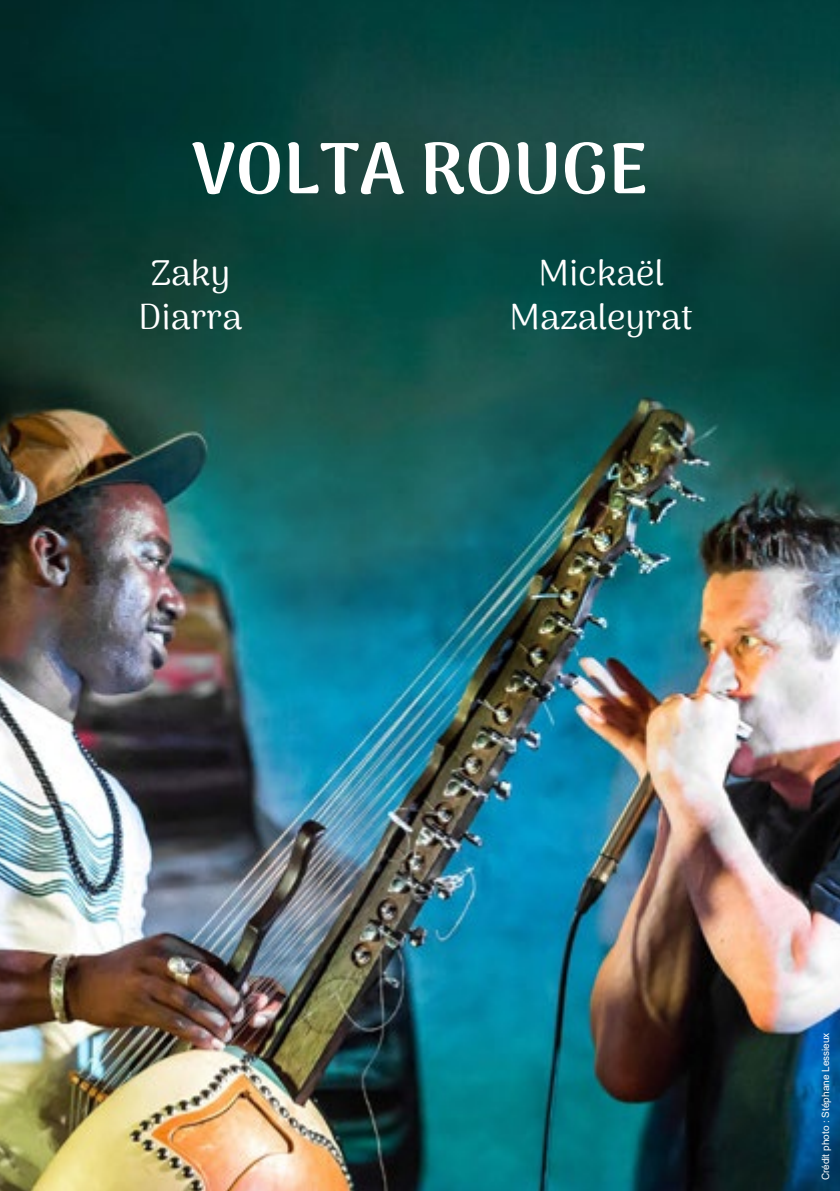
<style>
.page{position:relative;width:840px;height:1191px;background:#fff}
.page>*{position:absolute;margin:0;border:0;box-sizing:border-box;transform-origin:0 0}
.t1{font:900 72px "Arima Madurai";color:#fff}
.t2{font:36px/43.2px "Arima Madurai";color:#fff;text-align:center}
.t3{font:10px "Arial";color:#fff}
</style>
<div class="page">
<img style="left:0;top:0;width:839px;height:1191px">
<h1 class="t1" style="left:192px;top:116px;width:457px">VOLTA ROUGE</h1>
<h2 class="t2" style="left:138px;top:253px;width:105px">Zaky<br>Diarra</h2>
<h2 class="t2" style="left:509px;top:253px;width:185px">Mickaël<br>Mazaleyrat</h2>
<p class="t3" style="left:818px;top:1180px;width:149px;rotate:-90deg">Crédit photo : Stéphane Lessieux</p>
</div>
